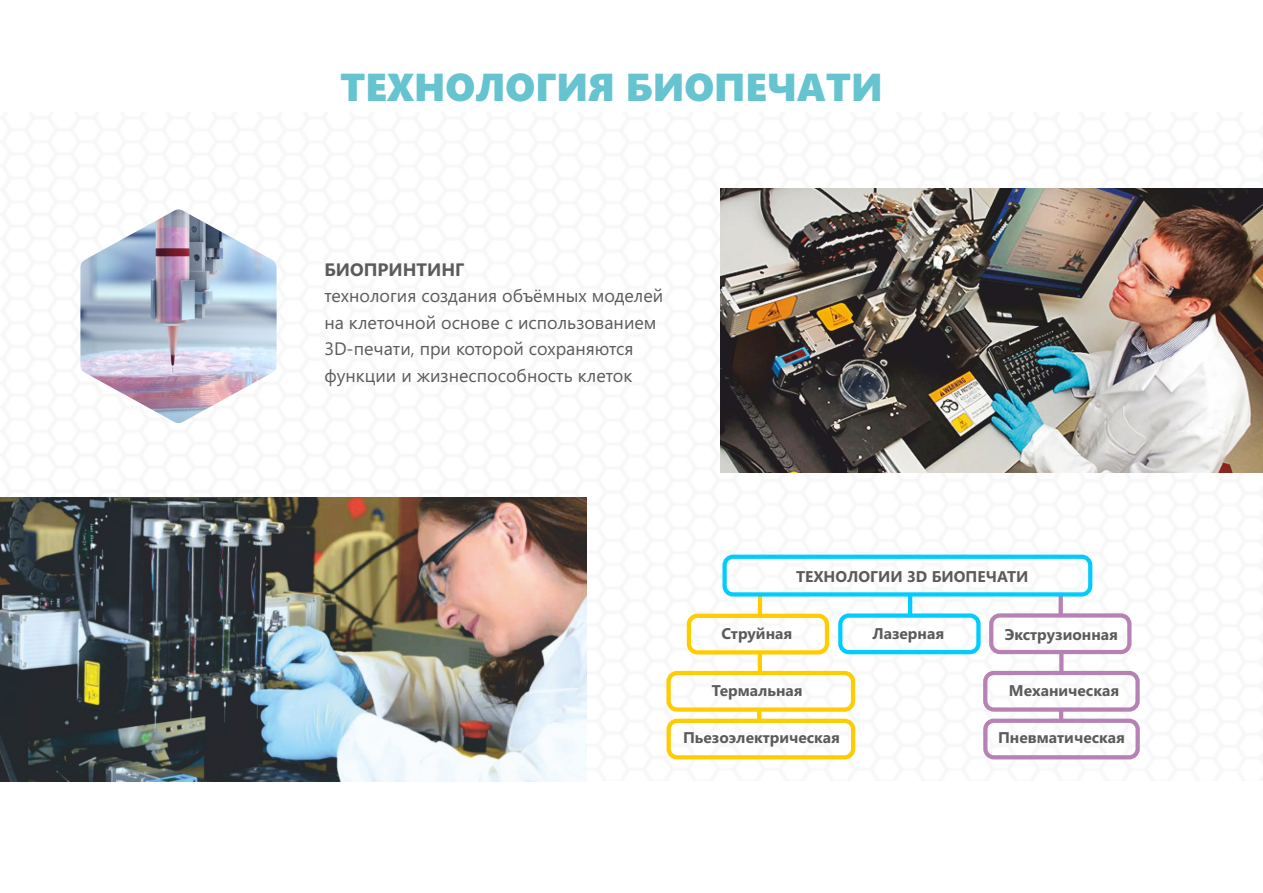
<style>
.page{position:relative;width:1263px;height:893px;background:#fff}
.page>*{position:absolute;margin:0;border:0;box-sizing:border-box;transform-origin:0 0}
.t1{font:39px "Segoe UI Black";color:#66c3d0}
.t2{font:18px/26.5px "Segoe UI";color:#5b5b5b}
.t3{font:700 18px "Segoe UI";color:#5b5b5b}
.t4{font:700 15.45px "Segoe UI";color:#5b5b5b}
</style>
<div class="page">
<img style="left:80px;top:209px;width:197px;height:214px">
<hr style="left:908px;top:593px;width:4px;height:22px;background:#0cf">
<hr style="left:758px;top:595px;width:4px;height:20px;background:#fc0">
<div style="left:1058px;top:595px;width:5px;height:19px;background:#b582b3"></div>
<svg style="left:1059px;top:654px;width:4px;height:17px"></svg>
<hr style="left:758px;top:651px;width:4px;height:24px;background:#fc0">
<hr style="left:1059px;top:708px;width:4px;height:13px;background:#b582b3">
<svg style="left:757px;top:712px;width:4px;height:7px"></svg>
<div style="left:722px;top:555px;width:370px;height:42px;border:4px solid #0cf;border-radius:9px"></div>
<div style="left:687px;top:614px;width:142px;height:40px;border:4px solid #fc0;border-radius:9px"></div>
<div style="left:838px;top:613px;width:142px;height:41px;border:4px solid #0cf;border-radius:9px"></div>
<div style="left:989px;top:613px;width:142px;height:41px;border:4px solid #b582b3;border-radius:9px"></div>
<div style="left:983px;top:671px;width:157px;height:41px;border:4px solid #b582b3;border-radius:9px"></div>
<div style="left:666px;top:671px;width:189px;height:41px;border:4px solid #fc0;border-radius:9px"></div>
<div style="left:983px;top:719px;width:157px;height:40px;border:4px solid #b582b3;border-radius:9px"></div>
<div style="left:666px;top:719px;width:189px;height:40px;border:4px solid #fc0;border-radius:9px"></div>
<img style="left:0;top:497px;width:586px;height:285px">
<img style="left:721px;top:189px;width:542px;height:284px">
<h1 class="t1" style="left:341px;top:73px;width:544px">ТЕХНОЛОГИЯ БИОПЕЧАТИ</h1>
<p class="t3" style="left:324px;top:263px;width:142px">БИОПРИНТИНГ</p>
<p class="t2" style="left:324px;top:284px;width:340px">технология создания объёмных моделей на клеточной основе с использованием 3D-печати, при которой сохраняются функции и жизнеспособность клеток</p>
<p class="t4" style="left:796px;top:571px;width:234px">ТЕХНОЛОГИИ 3D БИОПЕЧАТИ</p>
<p class="t4" style="left:721px;top:628px;width:72px">Струйная</p>
<p class="t4" style="left:872px;top:628px;width:73px">Лазерная</p>
<p class="t4" style="left:1005px;top:628px;width:115px">Экструзионная</p>
<p class="t4" style="left:1009px;top:684px;width:112px">Механическая</p>
<p class="t4" style="left:712px;top:685px;width:92px">Термальная</p>
<p class="t4" style="left:683px;top:732px;width:159px">Пьезоэлектрическая</p>
<p class="t4" style="left:998px;top:732px;width:128px">Пневматическая</p>
</div>
